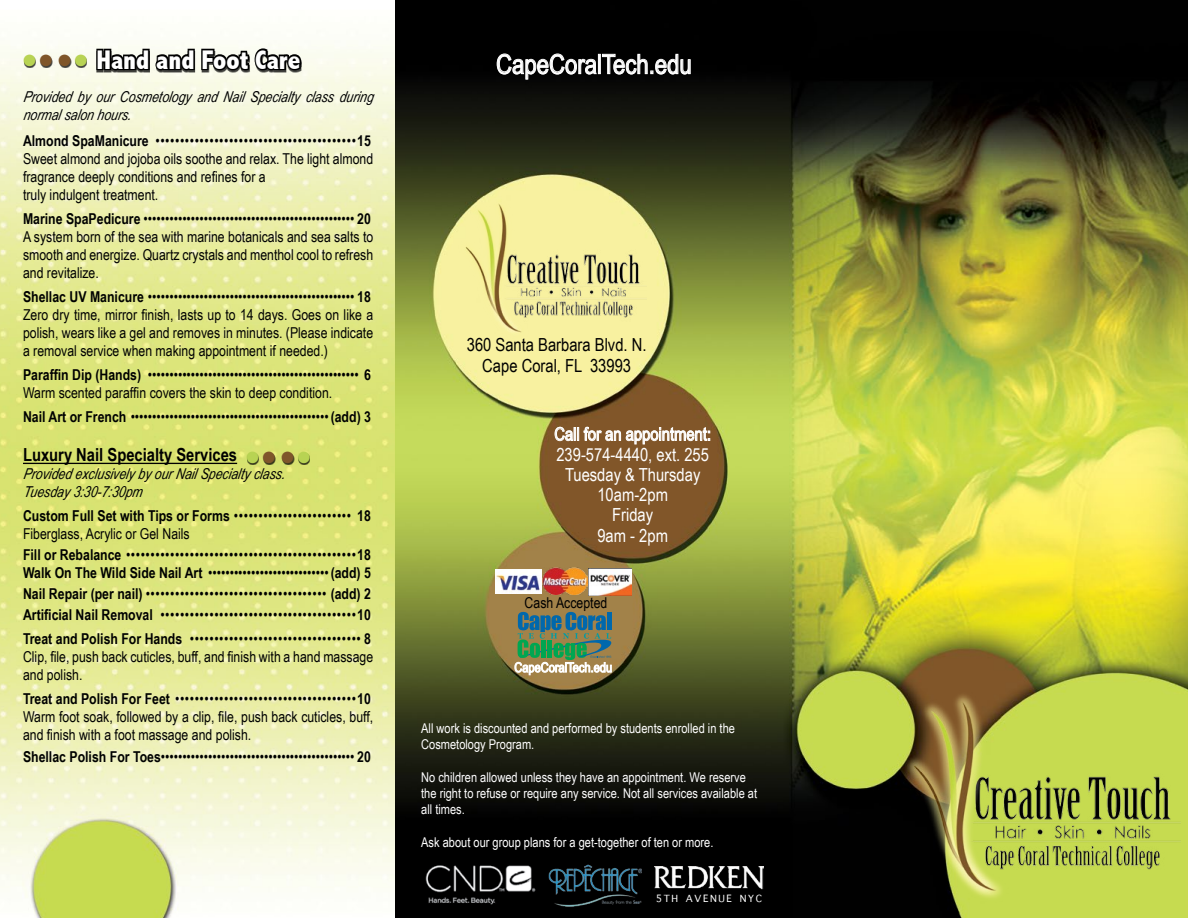
<style>
.page{position:relative;width:1188px;height:918px;background:#fff}
.page>*{position:absolute;margin:0;border:0;box-sizing:border-box;transform-origin:0 0}
.t1{font:800 condensed 27px "Abadi";color:#fff}
.t2{font:27px "Arial Narrow";color:#fff}
.t3{font:27px "Arial";color:#b8d353}
.t4{font:18px/20.2px "Arial Narrow";color:#fff;text-align:center}
.t5{font:18px/21.6px "Arial Narrow";color:#000;text-align:center}
.t6{font:700 18px "Arial Narrow";color:#000}
.t7{font:15px/18px "Arial Narrow";color:#000101}
.t8{font:italic 15px/18px "Arial Narrow";color:#000101}
.t9{font:15px "Arial Narrow";color:#000}
.t10{font:13.5px/16.2px "Arial Narrow";color:#fff}
.s1{font-family:"Arial";font-weight:400;font-stretch:normal;color:#b8d353}
.s2{font-family:"Arial";font-weight:400;font-stretch:normal;color:#7f562a}
.s3{font-weight:700}
.s4{color:#7f562a}
</style>
<div class="page">
<img style="left:0;top:0;width:1188px;height:918px">
<hr style="left:23px;top:463px;width:214px;height:1px;background:#000">
<svg style="left:95px;top:47px;width:209px;height:26px"></svg>
<svg style="left:554px;top:427px;width:156px;height:18px;background:#aa8d6f"></svg>
<div style="left:24px;top:56px;width:63px;height:12px;background:#000;opacity:.75"></div>
<img style="left:655px;top:866px;width:108px;height:26px">
<div style="left:247px;top:453px;width:63px;height:12px;background:#000;opacity:.75"></div>
<img style="left:496px;top:570px;width:46px;height:23px">
<img style="left:548px;top:862px;width:94px;height:45px">
<img style="left:542px;top:568px;width:89px;height:28px">
<img style="left:422px;top:864px;width:116px;height:41px">
<svg style="left:497px;top:53px;width:194px;height:27px;background:#3b3b3b"></svg>
<img style="left:457px;top:196px;width:189px;height:144px">
<img style="left:902px;top:689px;width:279px;height:214px">
<svg style="left:514px;top:612px;width:98px;height:63px;background:#6f8d71"></svg>
<svg style="left:686px;top:894px;width:46px;height:8px"></svg>
<svg style="left:741px;top:894px;width:21px;height:8px"></svg>
<svg style="left:657px;top:894px;width:20px;height:8px"></svg>
<h1 class="t1" style="left:21px;top:44px;width:281px"><span class="s1">●</span><span class="s2">●●</span><span class="s1">●</span> Hand and Foot Care</h1>
<p class="t8" style="left:23px;top:88px;width:355px">Provided by our Cosmetology and Nail Specialty class during normalsalon hours.</p>
<p class="t7" style="left:23px;top:131px;width:352px"><span class="s3">Almond SpaManicure</span> •••••••••••••••••••••••••••••••••••••••••<span class="s3">15<br></span>Sweet almond and jojoba oils soothe and relax. The light almond fragrance deeply conditions and refines for a<br>truly indulgent treatment.</p>
<p class="t7" style="left:23px;top:209px;width:352px"><span class="s3">Marine SpaPedicure</span> ••••••••••••••••••••••••••••••••••••••••••••••••• <span class="s3">20<br></span>A system born of the sea with marine botanicals and sea salts to smooth and energize. Quartz crystals and menthol cool to refresh and revitalize.</p>
<p class="t7" style="left:23px;top:287px;width:352px"><span class="s3">Shellac UV Manicure</span> •••••••••••••••••••••••••••••••••••••••••••••••• <span class="s3">18<br></span>Zero dry time, mirror finish, lasts up to 14 days. Goes on like a polish, wears like a gel and removes in minutes. (Please indicate a removal service when making appointment if needed.)</p>
<p class="t7" style="left:23px;top:365px;width:349px"><span class="s3">Paraffin Dip (Hands)</span> ••••••••••••••••••••••••••••••••••••••••••••••••• <span class="s3">6<br></span>Warm scented paraffin covers the skin to deep condition.</p>
<p class="t7" style="left:23px;top:407px;width:350px"><span class="s3">Nail Art or French</span> ••••••••••••••••••••••••••••••••••••••••••••••<span class="s3">(add) 3</span></p>
<p class="t6" style="left:23px;top:442px;width:216px">Luxury Nail Specialty Services</p>
<p class="t8" style="left:23px;top:465px;width:267px">Provided exclusivelybyourNailSpecialtyclass.<br>Tuesday3:30-7:30pm</p>
<p class="t7" style="left:23px;top:507px;width:349px"><span class="s3">Custom Full Set with Tips or Forms</span> •••••••••••••••••••••••• <span class="s3">18<br></span>Fiberglass, Acrylic or Gel Nails</p>
<p class="t7" style="left:23px;top:546px;width:349px"><span class="s3">Fill or Rebalance</span> •••••••••••••••••••••••••••••••••••••••••••••••<span class="s3">18<br>Walk On The Wild Side Nail Art</span> ••••••••••••••••••••••••••••<span class="s3">(add) 5</span></p>
<p class="t7" style="left:23px;top:583px;width:349px;line-height:21px"><span class="s3">Nail Repair (per nail)</span> ••••••••••••••••••••••••••••••••••••• <span class="s3">(add) 2<br>Artificial Nail Removal</span> ••••••••••••••••••••••••••••••••••••••••<span class="s3">10</span></p>
<p class="t7" style="left:23px;top:630px;width:352px"><span class="s3">Treat and Polish For Hands</span> ••••••••••••••••••••••••••••••••••• <span class="s3">8<br></span>Clip, file, push back cuticles, buff, and finish with a hand massage and polish.</p>
<p class="t7" style="left:23px;top:690px;width:352px"><span class="s3">Treat and Polish For Feet</span> •••••••••••••••••••••••••••••••••••••<span class="s3">10<br></span>Warm foot soak, followed by a clip, file, push back cuticles, buff, and finish with a foot massage and polish.</p>
<p class="t7" style="left:23px;top:747px;width:349px"><span class="s3">Shellac Polish For Toes</span>••••••••••••••••••••••••••••••••••••••••••••• <span class="s3">20</span></p>
<h1 class="t3" style="left:245px;top:438px;width:69px">●<span class="s4">●●</span>●</h1>
<h1 class="t2" style="left:496px;top:44px;width:197px">CapeCoralTech.edu</h1>
<p class="t5" style="left:467px;top:333px;width:181px">360 Santa Barbara Blvd. N.<br>Cape Coral, FL 33993</p>
<p class="t4" style="left:554px;top:423px;width:158px">Call for an appointment:<br>239-574-4440, ext. 255<br>Tuesday &amp; Thursday<br>10am-2pm<br>Friday<br>9am - 2pm</p>
<p class="t9" style="left:525px;top:591px;width:84px">Cash Accepted</p>
<p class="t10" style="left:421px;top:720px;width:315px">All work is discounted and performed by students enrolled in the<br>Cosmetology Program.</p>
<p class="t10" style="left:421px;top:768px;width:337px">No children allowed unless they have an appointment. We reserve the right to refuse or require any service. Not all services available at all times.</p>
<p class="t10" style="left:421px;top:833px;width:294px">Ask about our group plans for a get-together of ten or more.</p>
</div>
